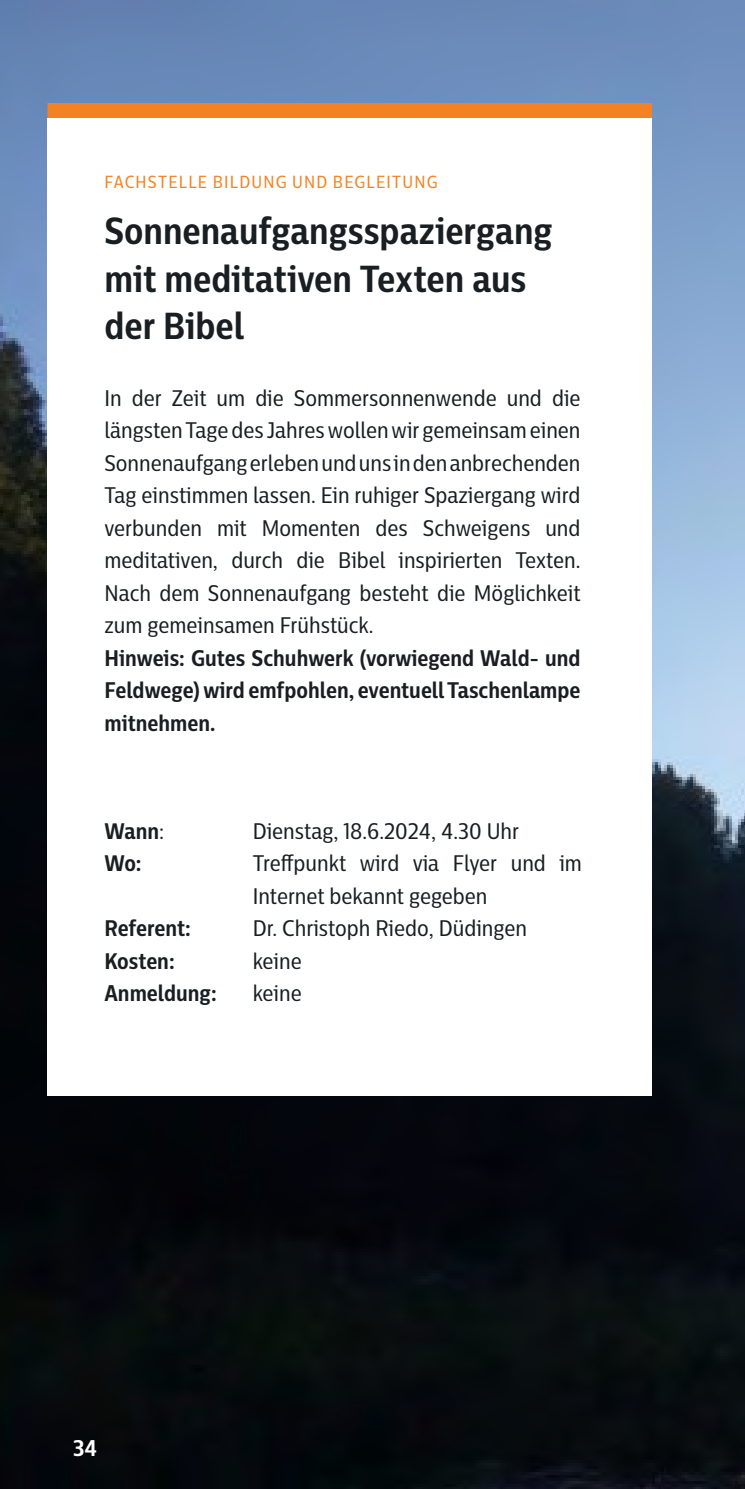
<style>
.page{position:relative;width:745px;height:1489px;background:#fff}
.page>*{position:absolute;margin:0;border:0;box-sizing:border-box;transform-origin:0 0}
.t1{font:700 37.5px/47.5px "Centrale Sans Cnd";color:#181e22}
.t2{font:22.5px/32.5px "Centrale Sans Cnd";color:#181e22;text-align:justify}
.t3{font:700 22.5px/32.5px "Centrale Sans Cnd";color:#181e22}
.t4{font:700 22.5px "Centrale Sans Cnd";color:#fff}
.t5{font:17.5px "Centrale Sans Cnd";letter-spacing:.07em;color:#f58222}
.s1{font-weight:400}
</style>
<div class="page">
<img style="left:0;top:0;width:744px;height:1488px">
<div style="left:48px;top:118px;width:603px;height:977px;background:#fff"></div>
<p class="t5" style="left:104px;top:170px;width:334px">FACHSTELLE BILDUNG UND BEGLEITUNG</p>
<h1 class="t1" style="left:104px;top:206px;width:449px">Sonnenaufgangsspaziergang mit meditativen Texten aus der Bibel</h1>
<p class="t2" style="left:104px;top:381px;width:477px">In der Zeit um die Sommersonnenwende und die längsten Tage des Jahres wollen wir gemeinsam einen Sonnenaufgang erleben und uns in den anbrechenden Tag einstimmen lassen. Ein ruhiger Spaziergang wird verbunden mit Momenten des Schweigens und meditativen, durch die Bibel inspirierten Texten.<br>Nach dem Sonnenaufgang besteht die Möglichkeit zum gemeinsamen Frühstück.</p>
<p class="t3" style="left:104px;top:641px;width:477px;text-align:justify">Hinweis: Gutes Schuhwerk (vorwiegend Wald- und Feldwege) wird emfpohlen, eventuell Taschenlampe mitnehmen.</p>
<p class="t3" style="left:104px;top:813px;width:61px">Wann<span class="s1">:<br></span>Wo:</p>
<p class="t3" style="left:104px;top:911px;width:114px">Referent:<br>Kosten:<br>Anmeldung:</p>
<p class="t2" style="left:252px;top:813px;width:330px;text-align:left">Dienstag, 18.6.2024, 4.30 Uhr<br>Treffpunkt wird via Flyer und im<br>Internet bekannt gegeben<br>Dr. Christoph Riedo, Düdingen<br>keine<br>keine</p>
<p class="t4" style="left:73px;top:1433px;width:26px">34</p>
</div>
